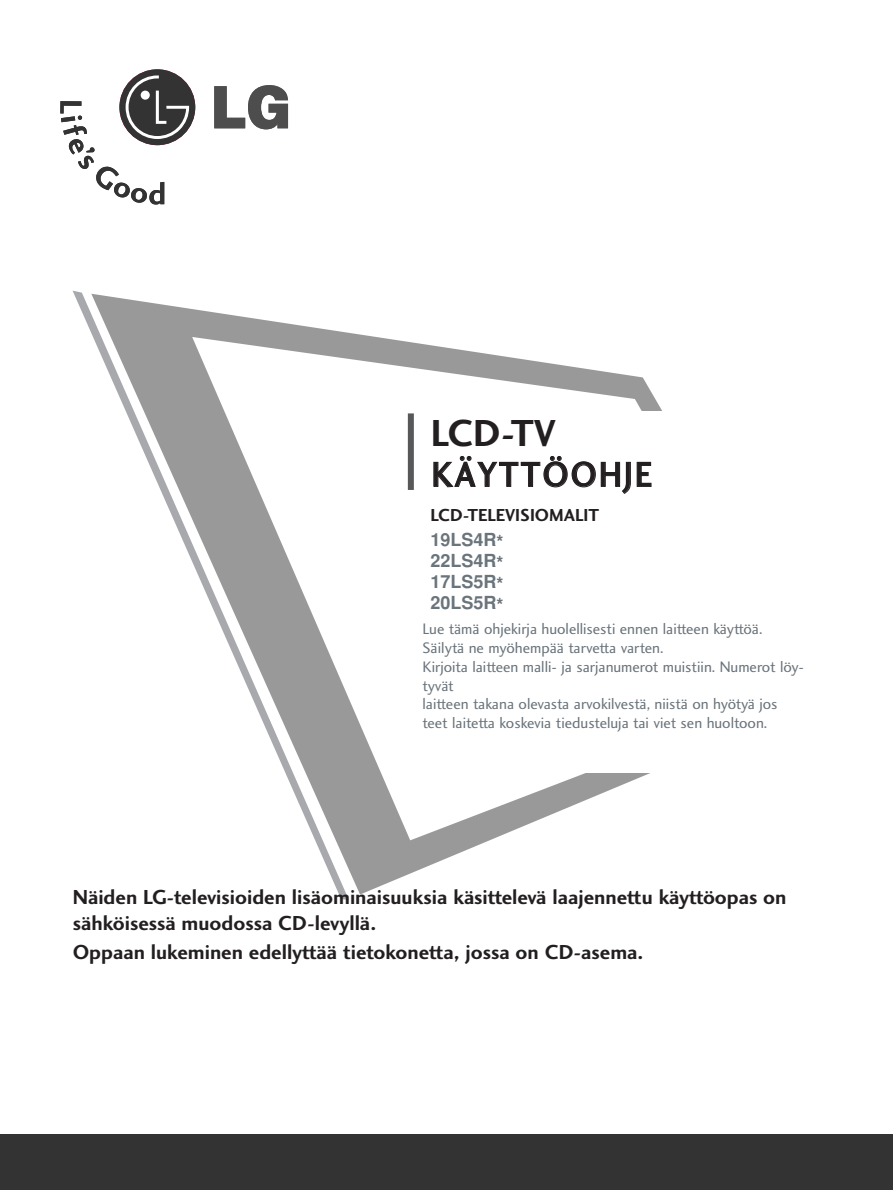
<style>
.page{position:relative;width:893px;height:1190px;background:#fff}
.page>*{position:absolute;margin:0;border:0;box-sizing:border-box;transform-origin:0 0}
.t1{font:39px "Charlotte Sans Bold Let Plain";color:#231f20}
.t2{font:36px "Charlotte Sans Medium Plain";letter-spacing:.055em;color:#231f20;scale:.95 1}
.t3{font:21px/25.2px "Charlotte Sans Bold Plain";color:#231f20}
.t4{font:700 18px/21px "Helvetica";color:#6a747b;text-align:justify}
.t5{font:18px "Charlotte Sans Bold Let Plain";color:#231f20}
.t6{font:15.75px/18.9px "Charlotte Sans Book Plain";color:#6a747b}
</style>
<div class="page">
<div style="left:0;top:1133px;width:892px;height:56px;background:#333"></div>
<svg style="left:349px;top:333px;width:313px;height:561px"></svg>
<div style="left:431px;top:411px;width:461px;height:361px;background:#fff"></div>
<svg style="left:73px;top:291px;width:276px;height:609px"></svg>
<svg style="left:214px;top:85px;width:74px;height:44px"></svg>
<div style="left:119px;top:69px;width:76px;height:76px;background:#333;border-radius:50%"></div>
<svg style="left:60px;top:75px;width:129px;height:129px"></svg>
<div style="left:408px;top:413px;width:6px;height:77px;background:#57585a"></div>
<h1 class="t1" style="left:431px;top:418px;width:126px">LCD-TV</h1>
<h2 class="t2" style="left:431px;top:461px;width:234px">KÄYTTÖOHJE</h2>
<p class="t5" style="left:430px;top:508px;width:170px">LCD-TELEVISIOMALIT</p>
<p class="t4" style="left:430px;top:531px;width:75px">19LS4R* 22LS4R* 17LS5R* 20LS5R*</p>
<p class="t6" style="left:422px;top:620px;width:383px">Lue tämä ohjekirja huolellisesti ennen laitteen käyttöä.<br>Säilytä ne myöhempää tarvetta varten.<br>Kirjoita laitteen malli- ja sarjanumerot muistiin. Numerot löy&shy;tyvät<br>laitteen takana olevasta arvokilvestä, niistä on hyötyä jos teet laitetta koskevia tiedusteluja tai viet sen huoltoon.</p>
<h3 class="t3" style="left:73px;top:886px;width:715px">Näiden LG-televisioiden lisäominaisuuksia käsittelevä laajennettu käyttöopas on sähköisessä muodossa CD-levyllä.</h3>
<h3 class="t3" style="left:73px;top:941px;width:572px">Oppaan lukeminen edellyttää tietokonetta, jossa on CD-asema.</h3>
</div>
